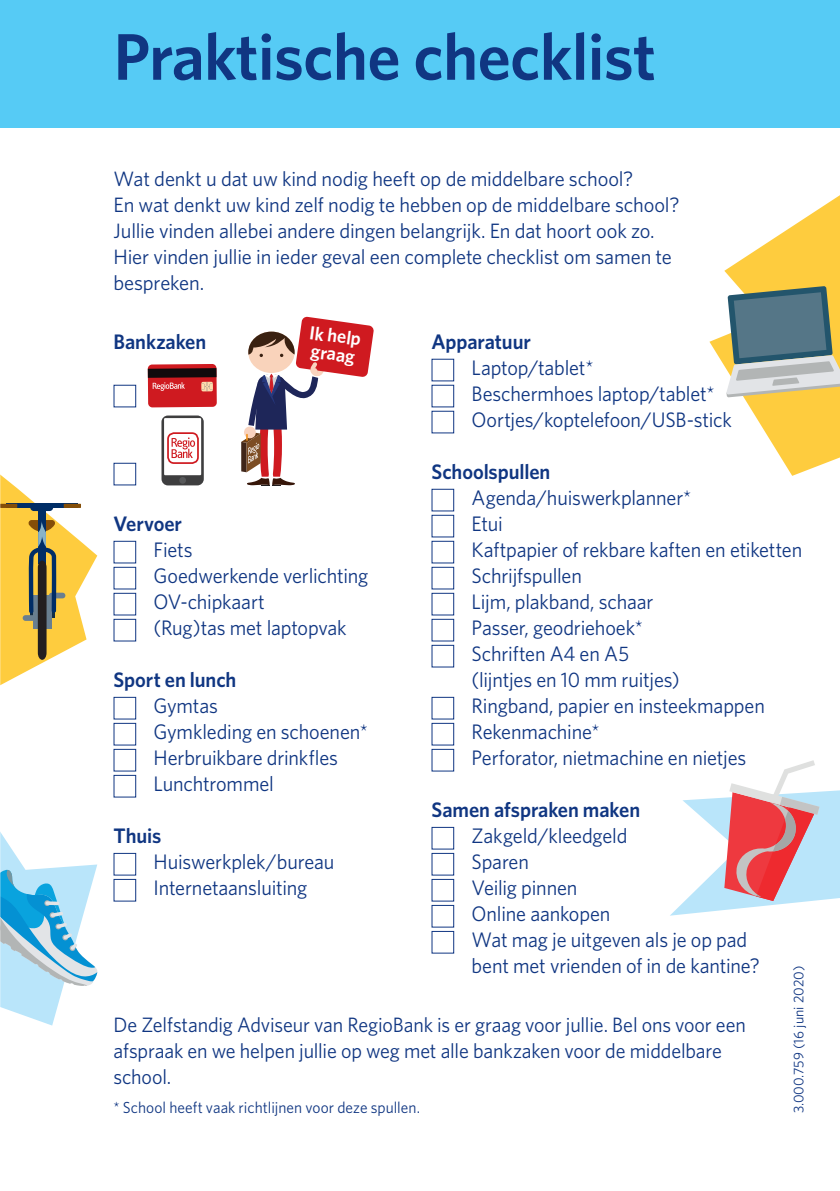
<style>
.page{position:relative;width:840px;height:1191px;background:#fff}
.page>*{position:absolute;margin:0;border:0;box-sizing:border-box;transform-origin:0 0}
.t1{font:600 66px "Whitney";letter-spacing:-.01em;color:#103682}
.t2{font:21px/26px "Whitney";letter-spacing:-.01em;color:#103682;scale:.96 1}
.t3{font:600 21px "Whitney";letter-spacing:-.005em;color:#103682}
.t4{font:20.8px/26px "Whitney";letter-spacing:-.005em;color:#103682}
.t5{font:20.8px/26px "Whitney";letter-spacing:-.005em;color:#103682;scale:.96 1}
.t6{font:600 19px/18.2px "Whitney";color:#fff}
.t7{font:16px "Whitney";letter-spacing:.005em;color:#103682;scale:.96 1}
.t8{font:14px "Whitney";color:#103682}
</style>
<div class="page">
<svg style="left:670px;top:760px;width:169px;height:155px"></svg>
<svg style="left:709px;top:196px;width:130px;height:280px"></svg>
<div style="left:148px;top:364px;width:69px;height:43px;background:#cf1a20;border-radius:5px"></div>
<svg style="left:148px;top:368px;width:68px;height:23px"></svg>
<svg style="left:161px;top:415px;width:43px;height:70px"></svg>
<div style="left:164px;top:418px;width:37px;height:57px;background:#fff"></div>
<div style="left:179px;top:477px;width:7px;height:7px;background:#57585a;border-radius:50%"></div>
<div style="left:167px;top:432px;width:32px;height:32px;border:2px solid #cf1a20;border-radius:6px"></div>
<svg style="left:171px;top:437px;width:24px;height:21px"></svg>
<div style="left:431px;top:411px;width:23px;height:22px;background:#fff;border:1px solid #103682"></div>
<div style="left:431px;top:515px;width:23px;height:22px;background:#fff;border:1px solid #103682"></div>
<div style="left:431px;top:489px;width:23px;height:22px;background:#fff;border:1px solid #103682"></div>
<div style="left:431px;top:541px;width:23px;height:22px;background:#fff;border:1px solid #103682"></div>
<div style="left:431px;top:567px;width:23px;height:22px;background:#fff;border:1px solid #103682"></div>
<div style="left:431px;top:593px;width:23px;height:22px;background:#fff;border:1px solid #103682"></div>
<div style="left:431px;top:619px;width:23px;height:22px;background:#fff;border:1px solid #103682"></div>
<div style="left:431px;top:645px;width:23px;height:22px;background:#fff;border:1px solid #103682"></div>
<div style="left:431px;top:697px;width:23px;height:22px;background:#fff;border:1px solid #103682"></div>
<div style="left:431px;top:723px;width:23px;height:22px;background:#fff;border:1px solid #103682"></div>
<div style="left:431px;top:749px;width:23px;height:22px;background:#fff;border:1px solid #103682"></div>
<div style="left:431px;top:827px;width:23px;height:22px;background:#fff;border:1px solid #103682"></div>
<div style="left:431px;top:853px;width:23px;height:22px;background:#fff;border:1px solid #103682"></div>
<div style="left:431px;top:879px;width:23px;height:22px;background:#fff;border:1px solid #103682"></div>
<div style="left:431px;top:905px;width:23px;height:22px;background:#fff;border:1px solid #103682"></div>
<div style="left:431px;top:931px;width:23px;height:22px;background:#fff;border:1px solid #103682"></div>
<div style="left:113px;top:463px;width:23px;height:22px;background:#fff;border:1px solid #103682"></div>
<div style="left:113px;top:619px;width:23px;height:22px;background:#fff;border:1px solid #103682"></div>
<div style="left:113px;top:593px;width:23px;height:22px;background:#fff;border:1px solid #103682"></div>
<div style="left:113px;top:567px;width:23px;height:22px;background:#fff;border:1px solid #103682"></div>
<div style="left:113px;top:541px;width:23px;height:22px;background:#fff;border:1px solid #103682"></div>
<div style="left:113px;top:723px;width:23px;height:22px;background:#fff;border:1px solid #103682"></div>
<div style="left:113px;top:697px;width:23px;height:22px;background:#fff;border:1px solid #103682"></div>
<div style="left:113px;top:749px;width:23px;height:22px;background:#fff;border:1px solid #103682"></div>
<div style="left:113px;top:775px;width:23px;height:22px;background:#fff;border:1px solid #103682"></div>
<div style="left:113px;top:879px;width:23px;height:22px;background:#fff;border:1px solid #103682"></div>
<div style="left:113px;top:853px;width:23px;height:22px;background:#fff;border:1px solid #103682"></div>
<svg style="left:241px;top:316px;width:133px;height:170px"></svg>
<div style="left:0;top:0;width:839px;height:128px;background:#56cbf5"></div>
<svg style="left:0;top:474px;width:97px;height:212px"></svg>
<svg style="left:0;top:832px;width:97px;height:193px"></svg>
<h1 class="t1" style="left:113px;top:13px;width:543px">Praktische checklist</h1>
<p class="t4" style="left:113px;top:165px;width:567px">Wat denkt u dat uw kind nodig heeft op de middelbare school?<br>En wat denkt uw kind zelf nodig te hebben op de middelbare school?<br>Jullie vinden allebei andere dingen belangrijk. En dat hoort ook zo.<br>Hier vinden jullie in ieder geval een complete checklist om samen te bespreken.</p>
<p class="t6" style="left:311px;top:323px;width:53px;rotate:8deg">Ik help graag</p>
<p class="t3" style="left:113px;top:328px;width:94px">Bankzaken</p>
<p class="t3" style="left:431px;top:328px;width:101px">Apparatuur</p>
<p class="t2" style="left:471px;top:354px;width:272px">Laptop/tablet*<br>Beschermhoes laptop/tablet*<br>Oortjes/koptelefoon/USB-stick</p>
<p class="t3" style="left:431px;top:458px;width:120px">Schoolspullen</p>
<p class="t2" style="left:471px;top:484px;width:346px">Agenda/huiswerkplanner*<br>Etui<br>Kaftpapier of rekbare kaften en etiketten<br>Schrijfspullen<br>Lijm, plakband, schaar<br>Passer, geodriehoek*<br>Schriften A4 en A5<br>(lijntjes en 10 mm ruitjes)<br>Ringband, papier en insteekmappen<br>Rekenmachine*<br>Perforator, nietmachine en nietjes</p>
<p class="t3" style="left:431px;top:796px;width:210px">Samen afspraken maken</p>
<p class="t2" style="left:471px;top:822px;width:301px">Zakgeld/kleedgeld<br>Sparen<br>Veilig pinnen<br>Online aankopen<br>Wat mag je uitgeven als je op pad bent met vrienden of in de kantine?</p>
<p class="t3" style="left:113px;top:510px;width:70px">Vervoer</p>
<p class="t2" style="left:153px;top:536px;width:225px">Fiets<br>Goedwerkende verlichting<br>OV-chipkaart<br>(Rug)tas met laptopvak</p>
<p class="t3" style="left:113px;top:666px;width:124px">Sport en lunch</p>
<p class="t2" style="left:153px;top:692px;width:225px">Gymtas<br>Gymkleding en schoenen*<br>Herbruikbare drinkfles<br>Lunchtrommel</p>
<p class="t3" style="left:113px;top:822px;width:49px">Thuis</p>
<p class="t2" style="left:153px;top:848px;width:190px">Huiswerkplek/bureau<br>Internetaansluiting</p>
<p class="t8" style="left:788px;top:1113px;width:149px;rotate:-90deg">3.000.759 (16 juni 2020)</p>
<p class="t5" style="left:113px;top:1011px;width:660px">De Zelfstandig Adviseur van RegioBank is er graag voor jullie. Bel ons voor een afspraak en we helpen jullie op weg met alle bankzaken voor de middelbare school.</p>
<p class="t7" style="left:113px;top:1096px;width:321px">* School heeft vaak richtlijnen voor deze spullen.</p>
</div>
